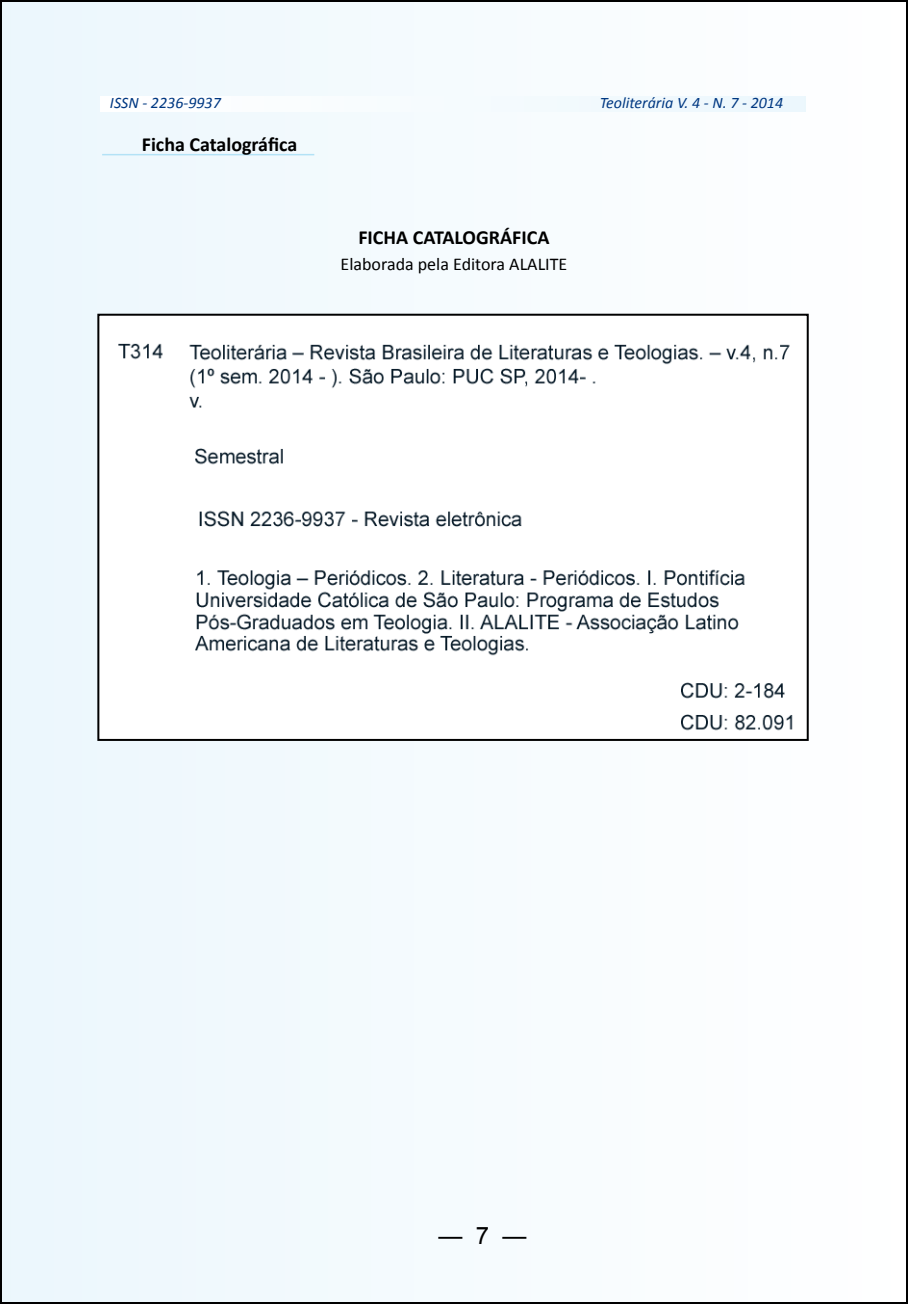
<style>
.page{position:relative;width:908px;height:1304px;background:#fff}
.page>*{position:absolute;margin:0;border:0;box-sizing:border-box;transform-origin:0 0}
.t1{font:24px "Arial";color:#000}
.t2{font:700 20px "Calibri";color:#000}
.t3{font:18px "Calibri";color:#000}
.t4{font:italic 16px "Calibri";color:#003882}
</style>
<div class="page">
<div style="left:1px;top:1px;width:905px;height:1302px;background:#f5fbfe"></div>
<hr style="left:102px;top:154px;width:212px;height:1px;background:#b3e2f6">
<img style="left:118px;top:343px;width:675px;height:388px">
<div style="left:97px;top:314px;width:711px;height:427px;border:2px solid #000"></div>
<p class="t4" style="left:110px;top:93px;width:112px">ISSN - 2236-9937</p>
<p class="t4" style="left:599px;top:93px;width:185px">Teoliterária V. 4 - N. 7 - 2014</p>
<p class="t2" style="left:142px;top:132px;width:157px">Ficha Catalográfica</p>
<p class="t2" style="left:358px;top:225px;width:192px">FICHA CATALOGRÁFICA</p>
<p class="t3" style="left:340px;top:253px;width:228px">Elaborada pela Editora ALALITE</p>
<h1 class="t1" style="left:438px;top:1219px;width:90px">— 7 —</h1>
</div>
